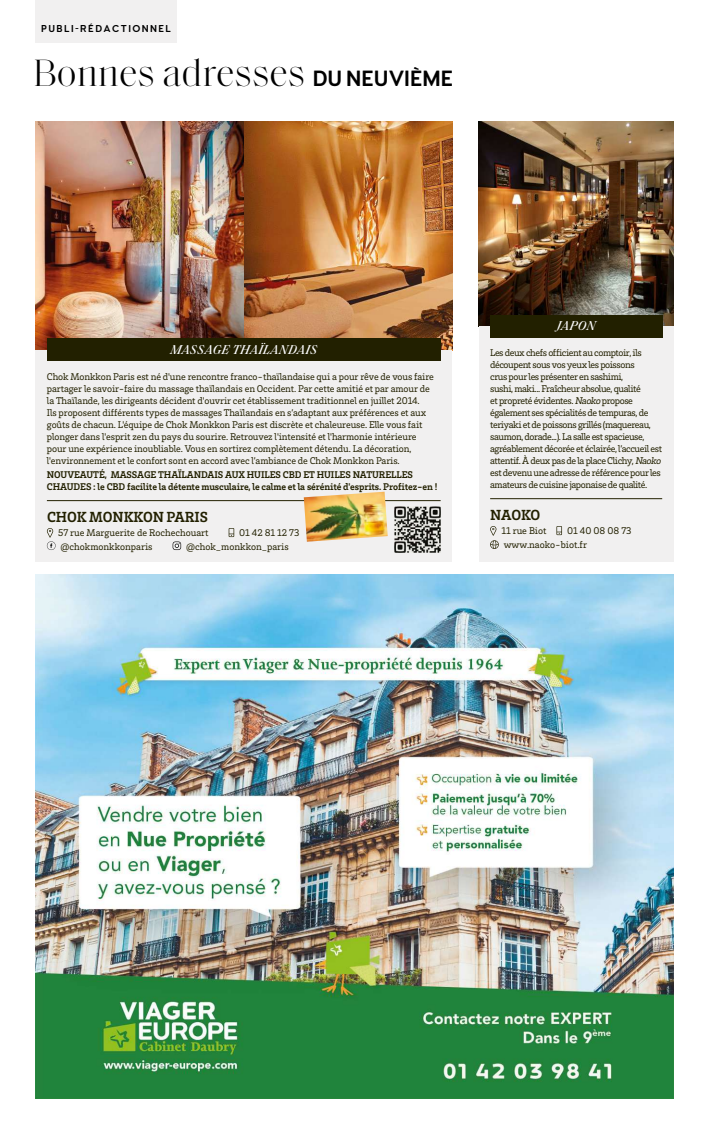
<style>
.page{position:relative;width:709px;height:1134px;background:#fff}
.page>*{position:absolute;margin:0;border:0;box-sizing:border-box;transform-origin:0 0}
.t1{font:300 38.6px "Saol Display";color:#000}
.t2{font:700 15px "Brix Slab";letter-spacing:-.01em;color:#222000}
.t3{font:italic 500 13px "Saol Text";letter-spacing:.03em;color:#fff}
.t4{font:10px/12px "Brix Slab";letter-spacing:-.01em;color:#222000}
.t5{font:10px/12px "Brix Slab";letter-spacing:-.04em;color:#222000}
.t6{font:700 10px/12px "Brix Slab";letter-spacing:-.01em;color:#222000}
.t7{font:600 10px "Woodford Bourne";letter-spacing:.14em;color:#000}
.s1{font-family:"Woodford Bourne";font-weight:600;font-size:22px}
.s2{font-style:italic}
</style>
<div class="page">
<div style="left:35px;top:0;width:142px;height:42px;background:#f1f0f0"></div>
<img style="left:36px;top:574px;width:637px;height:524px">
<img style="left:479px;top:122px;width:194px;height:204px">
<div style="left:479px;top:326px;width:194px;height:235px;background:#f1f0f0"></div>
<hr style="left:490px;top:498px;width:172px;height:1px;background:#222000">
<svg style="left:556px;top:526px;width:6px;height:9px"></svg>
<svg style="left:490px;top:526px;width:9px;height:23px"></svg>
<div style="left:490px;top:315px;width:172px;height:22px;background:#222000"></div>
<img style="left:244px;top:122px;width:208px;height:228px">
<img style="left:36px;top:122px;width:208px;height:228px">
<div style="left:36px;top:350px;width:416px;height:211px;background:#f1f0f0"></div>
<hr style="left:47px;top:500px;width:393px;height:1px;background:#222000">
<svg style="left:229px;top:528px;width:5px;height:9px"></svg>
<svg style="left:47px;top:528px;width:9px;height:22px"></svg>
<svg style="left:173px;top:541px;width:8px;height:9px"></svg>
<div style="left:47px;top:338px;width:393px;height:23px;background:#222000"></div>
<img style="left:394px;top:506px;width:46px;height:46px">
<img style="left:304px;top:492px;width:84px;height:50px">
<p class="t7" style="left:41px;top:24px;width:131px">PUBLI-RÉDACTIONNEL</p>
<h1 class="t1" style="left:33px;top:45px;width:421px">Bonnes adresses <span class="s1">DU NEUVIÈME</span></h1>
<h3 class="t3" style="left:170px;top:340px;width:148px">MASSAGE THAÏLANDAIS</h3>
<p class="t4" style="left:47px;top:370px;width:388px">Chok Monkkon Paris est né d'une rencontre franco-thaïlandaise qui a pour rêve de vous faire partager le savoir-faire du massage thaïlandais en Occident. Par cette amitié et par amour de la Thaïlande, les dirigeants décident d'ouvrir cet établissement traditionnel en juillet 2014.<br>Ils proposent différents types de massages Thaïlandais en s’adaptant aux préférences et aux goûts de chacun. L'équipe de Chok Monkkon Paris est discrète et chaleureuse. Elle vous fait plonger dans l'esprit zen du pays du sourire. Retrouvez l'intensité et l'harmonie intérieure pour une expérience inoubliable. Vous en sortirez complètement détendu. La décoration, l'environnement et le confort sont en accord avec l’ambiance de Chok Monkkon Paris.</p>
<p class="t6" style="left:47px;top:468px;width:392px">NOUVEAUTÉ, MASSAGE THAÏLANDAIS AUX HUILES CBD ET HUILES NATURELLES<br>CHAUDES : le CBD facilite la détente musculaire, le calme et la sérénité d'esprits. Profitez-en !</p>
<h2 class="t2" style="left:47px;top:507px;width:162px">CHOK MONKKON PARIS</h2>
<p class="t4" style="left:58px;top:526px;width:152px">57 rue Marguerite de Rochechouart</p>
<p class="t4" style="left:239px;top:526px;width:62px">01 42 81 12 73</p>
<p class="t4" style="left:61px;top:540px;width:93px">@chokmonkkonparis</p>
<p class="t4" style="left:186px;top:540px;width:104px">@chok_monkkon_paris</p>
<h3 class="t3" style="left:556px;top:316px;width:40px">JAPON</h3>
<p class="t5" style="left:490px;top:346px;width:174px">Les deux chefs officient au comptoir, ils découpent sous vos yeux les poissons<br>crus pour les présenter en sashimi,<br>sushi, maki... Fraîcheur absolue, qualité<br>et propreté évidentes. <span class="s2">Naoko</span>propose également ses spécialités de tempuras, de teriyaki et de poissons grillés (maquereau, saumon, dorade...). La salle est spacieuse, agréablement décorée et éclairée, l’accueil est attentif. À deux pas de la place Clichy, <span class="s2">Naoko </span>est devenu une adresse de référence pour les amateurs de cuisine japonaise de qualité.</p>
<h2 class="t2" style="left:490px;top:505px;width:52px">NAOKO</h2>
<p class="t4" style="left:501px;top:524px;width:46px">11 rue Biot</p>
<p class="t4" style="left:504px;top:523px;width:129px;line-height:14px;text-indent:63px">01 40 08 08 73 www.naoko-biot.fr</p>
</div>
